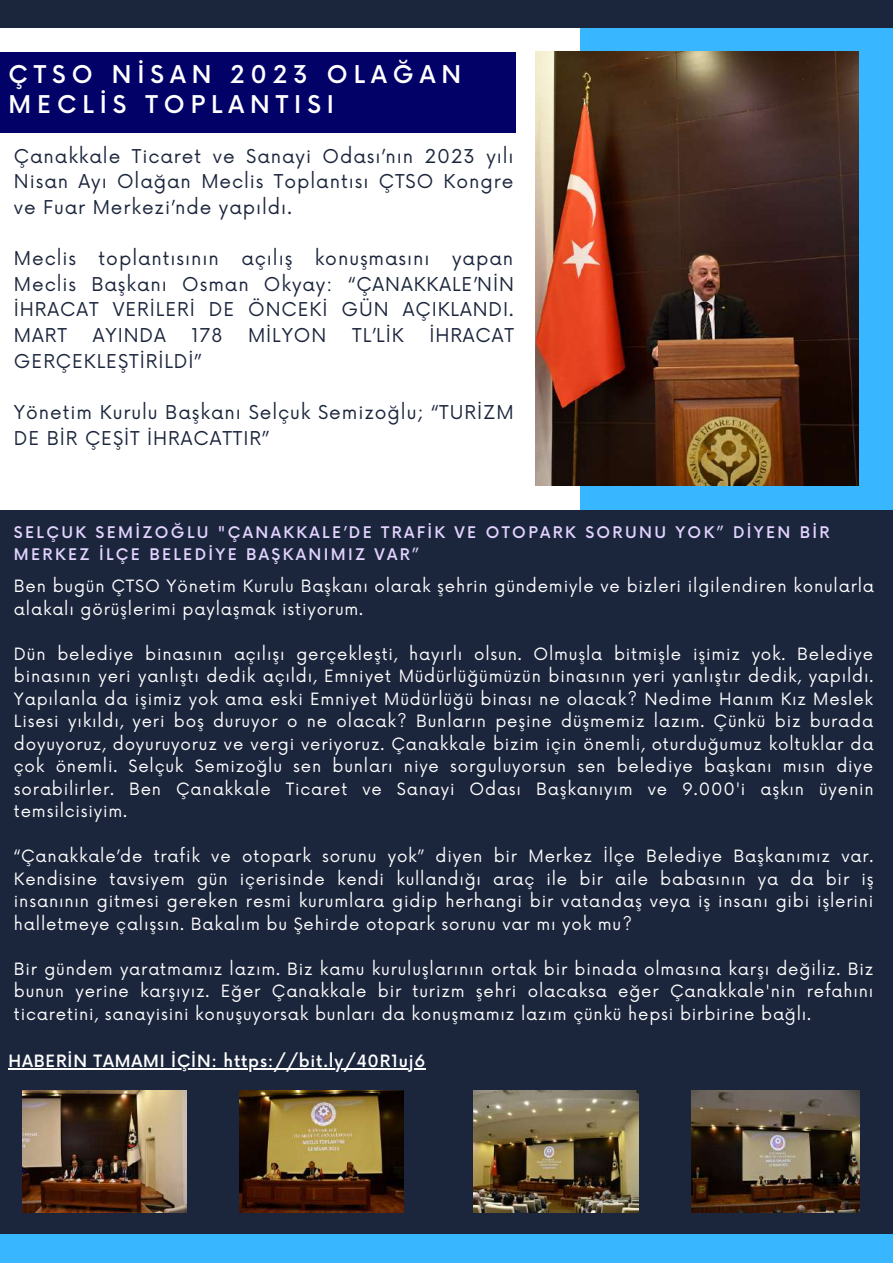
<style>
.page{position:relative;width:893px;height:1264px;background:#fff}
.page>*{position:absolute;margin:0;border:0;box-sizing:border-box;transform-origin:0 0}
.t1{font:500 23.85px/30.3px "Now";letter-spacing:.25em;color:#fff}
.t2{font:18.6px/25.7px "Now";letter-spacing:.05em;color:#1b253c;text-align:justify}
.t3{font:16.5px/22.5px "Now";letter-spacing:.05em;color:#fff}
.t4{font:500 16.5px "Now";letter-spacing:.05em;color:#fff}
.t5{font:500 15.6px/21.3px "Now";letter-spacing:.15em;color:#e2d3ff}
</style>
<div class="page">
<div style="left:580px;top:13px;width:312px;height:607px;background:#38b6ff"></div>
<div style="left:0;top:510px;width:892px;height:725px;background:#1b253c"></div>
<div style="left:0;top:0;width:892px;height:27px;background:#1b253c"></div>
<div style="left:0;top:1234px;width:892px;height:28px;background:#38b6ff"></div>
<img style="left:535px;top:51px;width:323px;height:434px">
<div style="left:0;top:52px;width:515px;height:80px;background:#010168"></div>
<img style="left:22px;top:1090px;width:165px;height:122px">
<img style="left:240px;top:1090px;width:164px;height:122px">
<img style="left:474px;top:1090px;width:164px;height:122px">
<img style="left:691px;top:1090px;width:168px;height:122px">
<hr style="left:8px;top:1067px;width:215px;height:2px;background:#fff">
<hr style="left:223px;top:1067px;width:203px;height:2px;background:#fff">
<h1 class="t1" style="left:8px;top:61px;width:454px">ÇTSO NİSAN 2023 OLAĞAN<br>MECLİS TOPLANTISI</h1>
<p class="t2" style="left:14px;top:144px;width:501px">Çanakkale Ticaret ve Sanayi Odası’nın 2023 yılı Nisan Ayı Olağan Meclis Toplantısı ÇTSO Kongre ve Fuar Merkezi’nde yapıldı.</p>
<p class="t2" style="left:14px;top:246px;width:501px">Meclis toplantısının açılış konuşmasını yapan Meclis Başkanı Osman Okyay: “ÇANAKKALE’NİN İHRACAT VERİLERİ DE ÖNCEKİ GÜN AÇIKLANDI.<br>MART</p>
<p class="t2" style="left:93px;top:323px;width:74px">AYINDA</p>
<p class="t2" style="left:191px;top:323px;width:32px">178</p>
<p class="t2" style="left:248px;top:323px;width:80px">MİLYON</p>
<p class="t2" style="left:352px;top:323px;width:53px">TL’LİK</p>
<p class="t2" style="left:429px;top:323px;width:86px">İHRACAT</p>
<p class="t2" style="left:14px;top:349px;width:189px">GERÇEKLEŞTİRİLDİ”</p>
<p class="t2" style="left:14px;top:400px;width:501px">Yöneti m Kurulu Başkanı Selçuk Semizoğlu; “TURİZM<br>DE BİR ÇEŞİT İHRACATTIR”</p>
<p class="t5" style="left:14px;top:523px;width:817px">SELÇUK SEMİZOĞLU "ÇANAKKALE’DE TRAFİK VE OTOPARK SORUNU YOK” DİYEN BİR<br>MERKEZ İLÇE BELEDİYE BAŞKANIMIZ VAR”</p>
<p class="t3" style="left:14px;top:576px;width:861px">Ben bugün ÇTSO Yönetim Kurulu Başkanı olarak şehrin gündemiyle ve bizleri ilgilendiren konularla alakalı görüşleri mi paylaşmak istiyorum.</p>
<p class="t3" style="left:14px;top:643px;width:861px;text-align:justify">Dün belediye bi nasının açılışı gerçekleşti, hayırlı olsun. Olmuşla bitmişle işi miz yok. Belediye binasının yeri yanlıştı dedi k açıldı, Emniyet Müdürlüğümüzün binasının yeri yanlıştır dedi k, yapıldı.<br>Yapılanla da işimiz yok ama eski Emniyet Müdürlüğü binası ne olacak? Nedime Hanım Kız Meslek Lisesi yıkıldı, yeri boş duruyor o ne olacak? Bunların peşi ne düşmemiz lazım. Çünkü biz burada doyuyoruz, doyuruyoruz ve vergi veriyoruz. Çanakkale bizi m içi n önemli, oturduğumuz koltuklar da çok önemli. Selçuk Semizoğlu sen bunları niye sorguluyorsun sen belediye başkanı mısın diye sorabi li rler. Ben Çanakkale Ticaret ve Sanayi Odası Başkanıyım ve 9.000'i aşkın üyeni n temsi lcisiyi m.</p>
<p class="t3" style="left:14px;top:845px;width:861px">“Çanakkale’de trafi k ve otopark sorunu yok” diyen bi r Merkez İlçe Belediye Başkanımız var.<br>Kendisi ne tavsiyem gün içerisi nde kendi kullandığı araç i le bi r ai le babasının ya da bi r iş i nsanının gitmesi gereken resmi kurumlara gidi p herhangi bi r vatandaş veya iş i nsanı gi bi işleri ni halletmeye çalışsın. Bakalım bu Şehi rde otopark sorunu var mı yok mu?</p>
<p class="t3" style="left:14px;top:958px;width:860px;text-align:justify">Bi r gündem yaratmamız lazım. Biz kamu kuruluşlarının ortak bi r bi nada olmasına karşı deği liz. Biz bunun yeri ne karşıyız. Eğer Çanakkale bi r turizm şehri olacaksa eğer Çanakkale'ni n refahını ticareti ni, sanayisi ni konuşuyorsak bunları da konuşmamız lazım çünkü hepsi bi rbi ri ne bağlı.</p>
<p class="t4" style="left:8px;top:1051px;width:418px">HABERİN TAMAMI İÇİN: https://bit.ly/40R1uj6</p>
</div>
